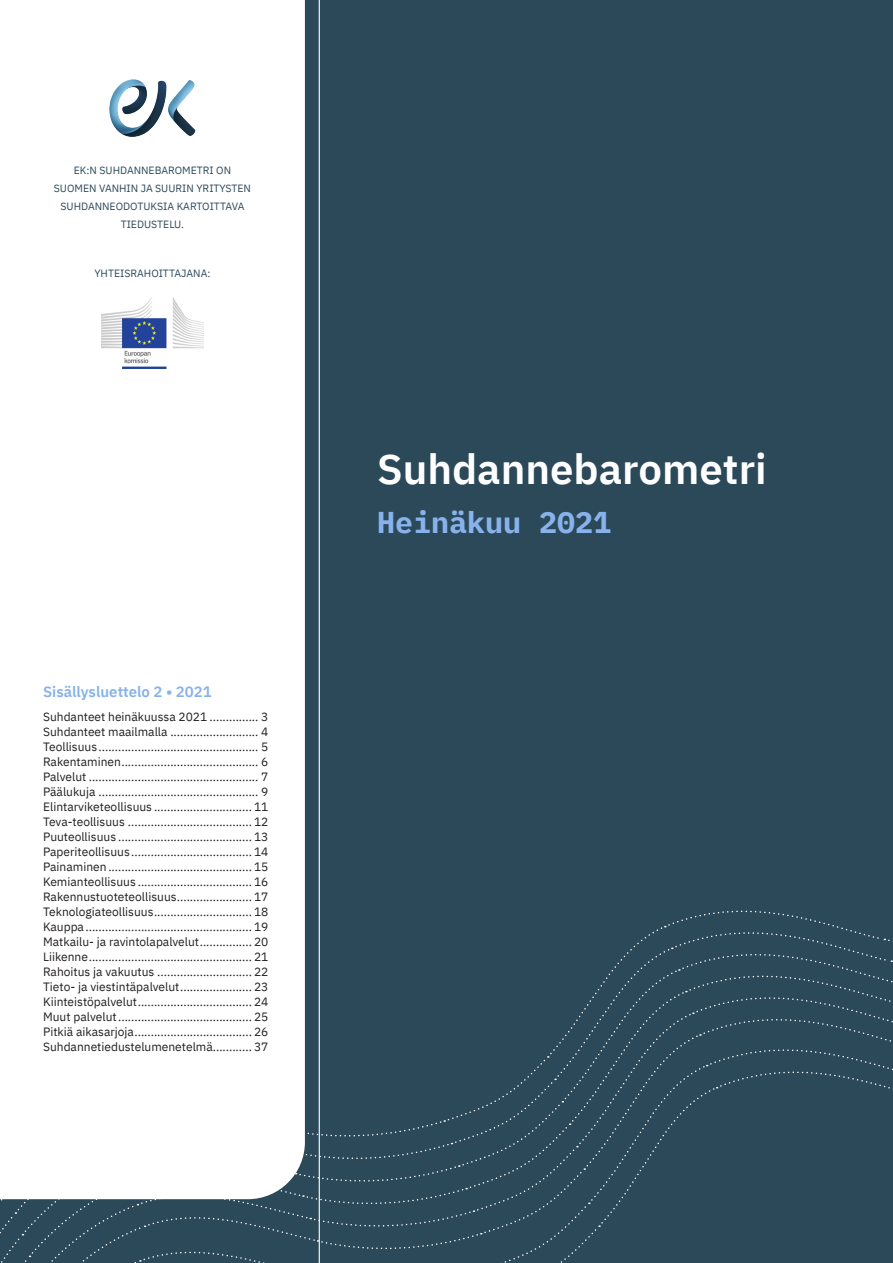
<style>
.page{position:relative;width:893px;height:1263px;background:#2c495a}
.page>*{position:absolute;margin:0;border:0;box-sizing:border-box;transform-origin:0 0}
.t1{font:600 42px "IBM Plex Sans";color:#fff}
.t2{font:700 30px "IBM Plex Mono";color:#88b2eb}
.VÄLIots-osio_1{font:600 15px "IBM Plex Sans";color:#88b2eb}
.Sisällysluettelo{font:12px "IBM Plex Sans";color:#231f20}
.KUVAots-osiot_1_ja_2{font:10.5px/18px "IBM Plex Sans";color:#2c495a;text-align:center}
.ek_infoa{font:10.5px "IBM Plex Sans";color:#2c495a}
</style>
<div class="page">
<div style="left:0;top:0;width:305px;height:891px;background:#fff"></div>
<hr style="left:319px;top:0;width:1px;height:1263px;background:#fff">
<img style="left:101px;top:298px;width:102px;height:70px">
<svg style="left:0;top:891px;width:893px;height:372px"></svg>
<img style="left:109px;top:80px;width:87px;height:56px">
<p class="KUVAots-osiot_1_ja_2" style="left:54px;top:161px;width:199px">EK:N SUHDANNEBAROMETRI ON<br>SUOMEN VANHIN JA SUURIN YRITYSTEN<br>SUHDANNEODOTUKSIA KARTOITTAVA<br>TIEDUSTELU.</p>
<p class="ek_infoa" style="left:94px;top:265px;width:118px">YHTEISRAHOITTAJANA:</p>
<p class="VÄLIots-osio_1" style="left:43px;top:680px;width:170px">Sisällysluettelo 2 • 2021</p>
<p class="Sisällysluettelo" style="left:43px;top:707px;width:227px">Suhdanteet heinäkuussa 2021 ............... 3</p>
<p class="Sisällysluettelo" style="left:43px;top:722px;width:227px">Suhdanteet maailmalla ........................... 4</p>
<p class="Sisällysluettelo" style="left:43px;top:737px;width:227px">Teollisuus................................................. 5</p>
<p class="Sisällysluettelo" style="left:43px;top:752px;width:227px">Rakentaminen.......................................... 6</p>
<p class="Sisällysluettelo" style="left:43px;top:767px;width:227px">Palvelut .................................................... 7</p>
<p class="Sisällysluettelo" style="left:43px;top:782px;width:227px">Päälukuja ................................................. 9</p>
<p class="Sisällysluettelo" style="left:43px;top:797px;width:227px">Elintarviketeollisuus .............................. 11</p>
<p class="Sisällysluettelo" style="left:43px;top:812px;width:227px">Teva-teollisuus ...................................... 12</p>
<p class="Sisällysluettelo" style="left:43px;top:827px;width:227px">Puuteollisuus ......................................... 13</p>
<p class="Sisällysluettelo" style="left:43px;top:842px;width:227px">Paperiteollisuus..................................... 14</p>
<p class="Sisällysluettelo" style="left:43px;top:857px;width:227px">Painaminen ............................................ 15</p>
<p class="Sisällysluettelo" style="left:43px;top:872px;width:227px">Kemianteollisuus ................................... 16</p>
<p class="Sisällysluettelo" style="left:43px;top:887px;width:227px">Rakennustuoteteollisuus....................... 17</p>
<p class="Sisällysluettelo" style="left:43px;top:902px;width:227px">Teknologiateollisuus.............................. 18</p>
<p class="Sisällysluettelo" style="left:43px;top:917px;width:227px">Kauppa................................................... 19</p>
<p class="Sisällysluettelo" style="left:43px;top:932px;width:227px">Matkailu- ja ravintolapalvelut................ 20</p>
<p class="Sisällysluettelo" style="left:43px;top:947px;width:227px">Liikenne.................................................. 21</p>
<p class="Sisällysluettelo" style="left:43px;top:962px;width:227px">Rahoitus ja vakuutus ............................. 22</p>
<p class="Sisällysluettelo" style="left:43px;top:977px;width:227px">Tieto- ja viestintäpalvelut...................... 23</p>
<p class="Sisällysluettelo" style="left:43px;top:992px;width:227px">Kiinteistöpalvelut................................... 24</p>
<p class="Sisällysluettelo" style="left:43px;top:1007px;width:227px">Muut palvelut......................................... 25</p>
<p class="Sisällysluettelo" style="left:43px;top:1022px;width:227px">Pitkiä aikasarjoja.................................... 26</p>
<p class="Sisällysluettelo" style="left:43px;top:1037px;width:227px">Suhdannetiedustelumenetelmä............ 37</p>
<p class="t1" style="left:377px;top:436px;width:391px">Suhdannebarometri</p>
<p class="t2" style="left:377px;top:498px;width:235px">Heinäkuu 2021</p>
</div>
